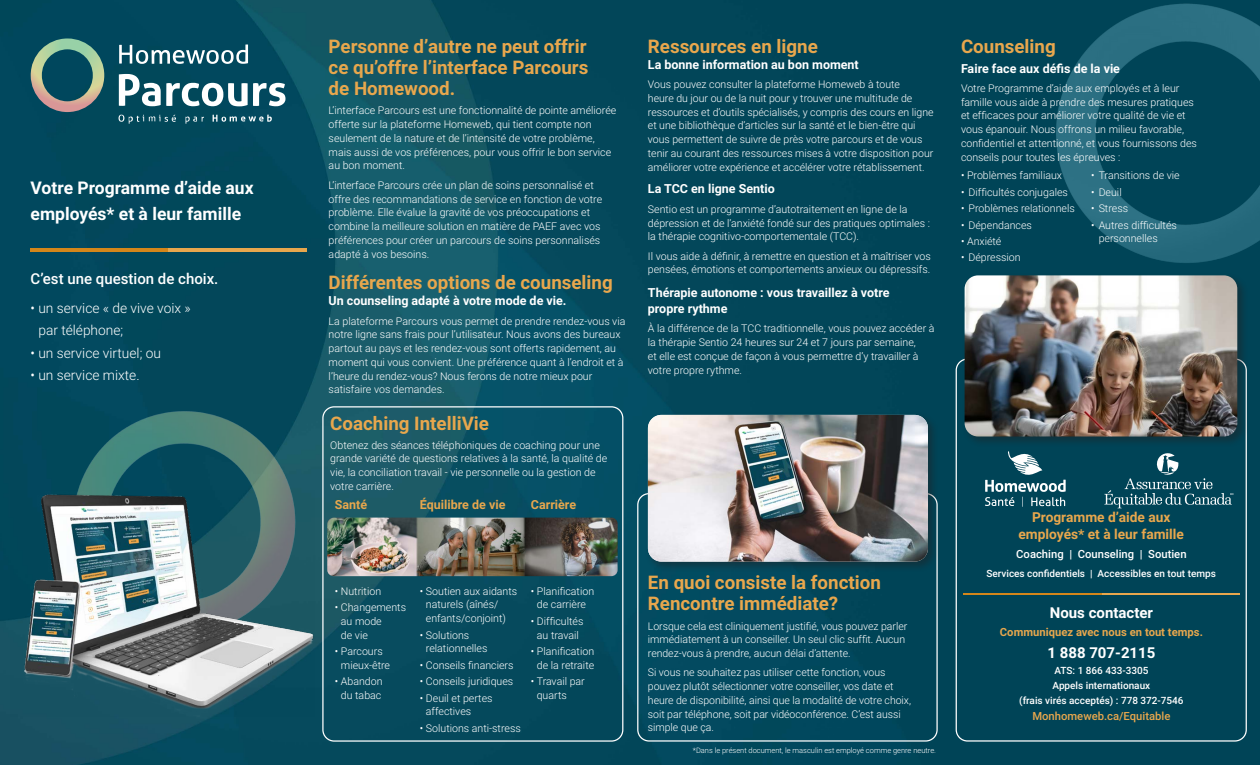
<style>
.page{position:relative;width:1260px;height:765px;background:#fff}
.page>*{position:absolute;margin:0;border:0;box-sizing:border-box;transform-origin:0 0}
.Heading_Lvl1{font:700 18.75px/21.2px "Roboto";color:#e8a74d;text-align:justify}
.BodyCopy{font:700 18.75px/21.2px "Roboto";color:#e8a74d}
.t1{font:700 17.5px/26.2px "Roboto";color:#fff}
.BodyCopy-2{font:700 15px "Roboto";color:#fff}
.t2{font:500 15px "Roboto";color:#fff}
.t3{font:300 13.75px/22.5px "Roboto";color:#fff}
.t4{font:700 13.75px/16.2px "Roboto";color:#e8a74d;text-align:center}
.BodyCopy-3{font:700 12.5px/16.2px "Roboto";color:#fff}
.BodyCopy-4{font:700 12.5px "Roboto";color:#e8a74d}
.BodyCopy-5{font:700 11.25px "Roboto";color:#e8a74d}
.t5{font:500 11.25px "Roboto";color:#fff}
.BodyCopy-6{font:500 11.25px "Roboto";color:#e8a74d}
.BodyCopy-7{font:300 10.62px/13.8px "Roboto";color:#fff}
.BodyCopy-8{font:500 10px/15px "Roboto";color:#fff;text-align:center}
.BodyCopy-9{font:300 7.5px "Roboto";color:#fff}
</style>
<div class="page">
<img style="left:0;top:0;width:1260px;height:765px">
<div style="left:322px;top:406px;width:301px;height:336px;border:1px solid #fff;border-radius:11px"></div>
<div style="left:645px;top:412px;width:294px;height:161px;background:#231f20;opacity:.45"></div>
<img style="left:648px;top:415px;width:280px;height:147px">
<img style="left:1053px;top:0;width:207px;height:264px">
<img style="left:72px;top:409px;width:226px;height:81px">
<img style="left:11px;top:490px;width:303px;height:227px">
<hr style="left:31px;top:249px;width:138px;height:3px;background:#d4861a">
<hr style="left:169px;top:249px;width:138px;height:3px;background:#e8a74d">
<hr style="left:963px;top:594px;width:140px;height:1px;background:#d4861a">
<hr style="left:1102px;top:594px;width:138px;height:1px;background:#e8a74d">
<img style="left:327px;top:518px;width:291px;height:58px">
<div style="left:962px;top:273px;width:286px;height:175px;background:#231f20;opacity:.45"></div>
<img style="left:965px;top:275px;width:272px;height:162px">
<svg style="left:31px;top:38px;width:73px;height:74px;background:#4e7876"></svg>
<svg style="left:119px;top:74px;width:166px;height:32px"></svg>
<svg style="left:119px;top:45px;width:129px;height:19px"></svg>
<svg style="left:119px;top:115px;width:57px;height:9px"></svg>
<svg style="left:185px;top:117px;width:19px;height:7px"></svg>
<svg style="left:213px;top:115px;width:59px;height:7px"></svg>
<svg style="left:985px;top:451px;width:81px;height:56px;background:#376c7b"></svg>
<svg style="left:1104px;top:452px;width:130px;height:56px;background:#1d596a"></svg>
<p class="t1" style="left:31px;top:174px;width:225px">Votre Programme d’aide aux employés* et à leur famille</p>
<p class="t2" style="left:31px;top:269px;width:189px">C’est une question de choix.</p>
<p class="t3" style="left:38px;top:296px;width:154px;text-indent:-8px">• un service « de vive voix » par téléphone;</p>
<p class="t3" style="left:31px;top:341px;width:132px">• un service virtuel; ou</p>
<p class="t3" style="left:31px;top:363px;width:111px">• un service mixte.</p>
<p class="Heading_Lvl1" style="left:329px;top:35px;width:261px">Personne d’autre ne peut offrir ce qu’offre l’interface Parcours de Homewood.</p>
<p class="BodyCopy-7" style="left:329px;top:103px;width:289px">L’interface Parcours est une fonctionnalité de pointe améliorée offerte sur la plateforme Homeweb, qui tient compte non seulement de la nature et de l’intensité de votre problème, mais aussi de vos préférences, pour vous offrir le bon service au bon moment.</p>
<p class="BodyCopy-7" style="left:329px;top:178px;width:275px">L’interface Parcours crée un plan de soins personnalisé et offre des recommandations de service en fonction de votre problème. Elle évalue la gravité de vos préoccupations et combine la meilleure solution en matière de PAEF avec vos préférences pour créer un parcours de soins personnalisés adapté à vos besoins.</p>
<p class="Heading_Lvl1" style="left:329px;top:271px;width:286px">Différentes options de counseling</p>
<p class="BodyCopy-3" style="left:329px;top:292px;width:239px">Un counseling adapté à votre mode de vie.</p>
<p class="BodyCopy-7" style="left:329px;top:314px;width:298px">La plateforme Parcours vous permet de prendre rendez-vous via notre ligne sans frais pour l’utilisateur. Nous avons des bureaux partout au pays et les rendez-vous sont offerts rapidement, au moment qui vous convient. Une préférence quant à l’endroit et à l’heure du rendez-vous? Nous ferons de notre mieux pour satisfaire vos demandes.</p>
<p class="BodyCopy" style="left:330px;top:412px;width:160px">Coaching IntelliVie</p>
<p class="BodyCopy-7" style="left:330px;top:438px;width:279px">Obtenez des séances téléphoniques de coaching pour une grande variété de questions relatives à la santé, la qualité de vie, la conciliation travail - vie personnelle ou la gestion de votre carrière.</p>
<p class="BodyCopy-4" style="left:335px;top:496px;width:34px">Santé</p>
<p class="BodyCopy-4" style="left:420px;top:496px;width:87px">Équilibre de vie</p>
<p class="BodyCopy-4" style="left:531px;top:496px;width:47px">Carrière</p>
<p class="BodyCopy" style="left:648px;top:35px;width:171px">Ressources en ligne</p>
<p class="BodyCopy-3" style="left:648px;top:56px;width:212px">La bonne information au bon moment</p>
<p class="BodyCopy-7" style="left:648px;top:77px;width:287px">Vous pouvez consulter la plateforme Homeweb à toute<br>heure du jour ou de la nuit pour y trouver une multitude de ressources et d’outils spécialisés, y compris des cours en ligne et une bibliothèque d’articles sur la santé et le bien-être qui vous permettent de suivre de près votre parcours et de vous tenir au courant des ressources mises à votre disposition pour améliorer votre expérience et accélérer votre rétablissement.</p>
<p class="BodyCopy-3" style="left:648px;top:180px;width:128px">La TCC en ligne Sentio</p>
<p class="BodyCopy-7" style="left:648px;top:202px;width:284px">Sentio est un programme d’autotraitement en ligne de la dépression et de l’anxiété fondé sur des pratiques optimales : la thérapie cognitivo-comportementale (TCC).</p>
<p class="BodyCopy-7" style="left:648px;top:249px;width:284px">Il vous aide à définir, à remettre en question et à maîtriser vos pensées, émotions et comportements anxieux ou dépressifs.</p>
<p class="BodyCopy-3" style="left:648px;top:284px;width:243px">Thérapie autonome : vous travaillez à votre propre rythme</p>
<p class="BodyCopy-7" style="left:648px;top:321px;width:288px">À la différence de la TCC traditionnelle, vous pouvez accéder à la thérapie Sentio 24 heures sur 24 et 7 jours par semaine,<br>et elle est conçue de façon à vous permettre d’y travailler à votre propre rythme.</p>
<p class="BodyCopy-7" style="left:335px;top:584px;width:48px">• Nutrition</p>
<p class="BodyCopy-7" style="left:341px;top:600px;width:67px;text-indent:-6px">• Changements au mode<br>de vie</p>
<p class="BodyCopy-7" style="left:341px;top:644px;width:51px;text-indent:-6px">• Parcours mieux-être</p>
<p class="BodyCopy-7" style="left:335px;top:674px;width:49px;text-align:center">• Abandon du tabac</p>
<p class="BodyCopy-7" style="left:426px;top:584px;width:93px;text-indent:-6px">• Soutien aux aidants naturels (aînés/ enfants/conjoint)</p>
<p class="BodyCopy-7" style="left:426px;top:628px;width:63px;text-indent:-6px">• Solutions relationnelles</p>
<p class="BodyCopy-7" style="left:420px;top:658px;width:95px">• Conseils financiers</p>
<p class="BodyCopy-7" style="left:420px;top:674px;width:95px">• Conseils juridiques</p>
<p class="BodyCopy-7" style="left:426px;top:691px;width:68px;text-indent:-6px">• Deuil et pertes affectives</p>
<p class="BodyCopy-7" style="left:420px;top:721px;width:102px">• Solutions anti-stress</p>
<p class="BodyCopy-7" style="left:531px;top:584px;width:65px;text-align:center">• Planification de carrière</p>
<p class="BodyCopy-7" style="left:531px;top:614px;width:54px;text-align:center">• Difficultés au travail</p>
<p class="BodyCopy-7" style="left:531px;top:644px;width:65px;text-align:center">• Planification de la retraite</p>
<p class="BodyCopy-7" style="left:537px;top:674px;width:50px;text-indent:-6px">• Travail par quarts</p>
<p class="BodyCopy" style="left:648px;top:571px;width:234px">En quoi consiste la fonction<br>Rencontre immédiate?</p>
<p class="BodyCopy-7" style="left:648px;top:619px;width:261px">Lorsque cela est cliniquement justifié, vous pouvez parler immédiatement à un conseiller. Un seul clic suffit. Aucun rendez-vous à prendre, aucun délai d’attente.</p>
<p class="BodyCopy-7" style="left:648px;top:665px;width:265px">Si vous ne souhaitez pas utiliser cette fonction, vous pouvez plutôt sélectionner votre conseiller, vos date et heure de disponibilité, ainsi que la modalité de votre choix, soit par téléphone, soit par vidéoconférence. C’est aussi simple que ça.</p>
<p class="BodyCopy-9" style="left:693px;top:745px;width:245px">*Dans le présent document, le masculin est employé comme genre neutre.</p>
<p class="BodyCopy" style="left:961px;top:35px;width:96px">Counseling</p>
<p class="BodyCopy-3" style="left:961px;top:60px;width:161px">Faire face aux défis de la vie</p>
<p class="BodyCopy-7" style="left:961px;top:81px;width:237px">Votre Programme d’aide aux employés et à leur famille vous aide à prendre des mesures pratiques et efficaces pour améliorer votre qualité de vie et vous épanouir. Nous offrons un milieu favorable, confidentiel et attentionné, et vous fournissons des conseils pour toutes les épreuves :</p>
<p class="BodyCopy-7" style="left:961px;top:168px;width:103px">• Problèmes familiaux</p>
<p class="BodyCopy-7" style="left:961px;top:185px;width:108px">• Difficultés conjugales</p>
<p class="BodyCopy-7" style="left:961px;top:201px;width:115px">• Problèmes relationnels</p>
<p class="BodyCopy-7" style="left:961px;top:218px;width:72px">• Dépendances</p>
<p class="BodyCopy-7" style="left:961px;top:234px;width:42px">• Anxiété</p>
<p class="BodyCopy-7" style="left:961px;top:250px;width:61px">• Dépression</p>
<p class="BodyCopy-7" style="left:1091px;top:168px;width:90px">• Transitions de vie</p>
<p class="BodyCopy-7" style="left:1091px;top:185px;width:32px">• Deuil</p>
<p class="BodyCopy-7" style="left:1091px;top:201px;width:38px">• Stress</p>
<p class="BodyCopy-7" style="left:1099px;top:218px;width:80px;text-indent:-8px">• Autres difficultés personnelles</p>
<p class="t4" style="left:1019px;top:509px;width:167px">Programme d’aide aux employés* et à leur famille</p>
<p class="t5" style="left:1016px;top:546px;width:172px">Coaching | Counseling | Soutien</p>
<p class="BodyCopy-8" style="left:987px;top:566px;width:231px">Services confidentiels | Accessibles en tout temps</p>
<p class="BodyCopy-2" style="left:1050px;top:602px;width:105px">Nous contacter</p>
<p class="BodyCopy-5" style="left:1000px;top:624px;width:204px">Communiquez avec nous en tout temps.</p>
<p class="BodyCopy-2" style="left:1047px;top:642px;width:110px">1 888 707-2115</p>
<p class="BodyCopy-8" style="left:1054px;top:662px;width:95px">ATS: 1 866 433-3305</p>
<p class="BodyCopy-8" style="left:1019px;top:677px;width:166px">Appels internationaux<br>(frais virés acceptés) : 778 372-7546</p>
<p class="BodyCopy-6" style="left:1032px;top:708px;width:140px">Monhomeweb.ca/Equitable</p>
</div>
